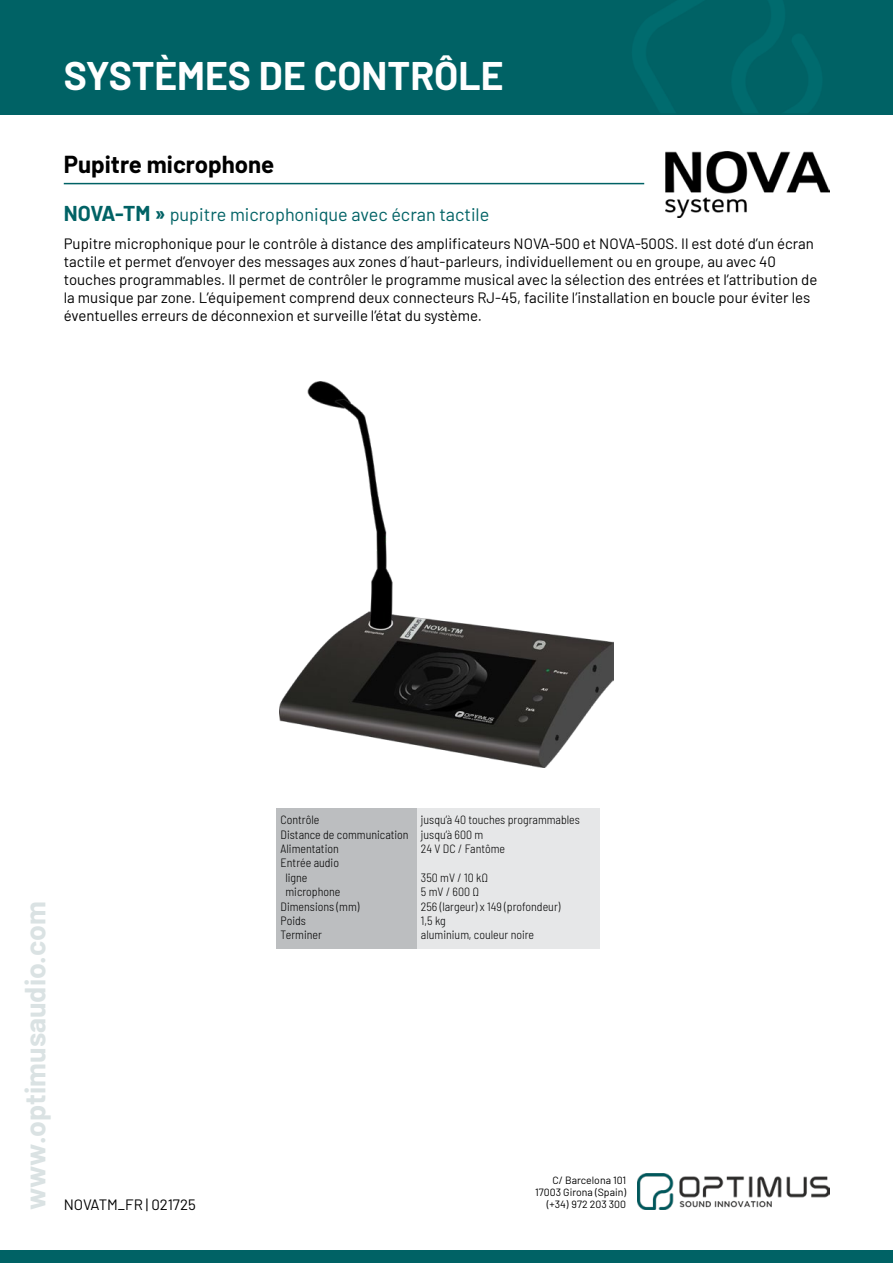
<style>
.page{position:relative;width:893px;height:1263px;background:#fff}
.page>*{position:absolute;margin:0;border:0;box-sizing:border-box;transform-origin:0 0}
.t1{font:700 39px "Barlow";color:#fff}
.t2{font:700 28.5px "Barlow";color:#dae2e3}
.t3{font:700 24px "Barlow";color:#000}
.t4{font:18px "Barlow";color:#006265}
.t5{font:15px/18px "Barlow";color:#000}
.t6{font:300 semi-condensed 12px/14.4px "Barlow";color:#000}
.t7{font:10.5px/12px "Barlow";color:#000;text-align:right}
.s1{font-weight:700;font-size:21px}
</style>
<div class="page">
<div style="left:0;top:0;width:893px;height:115px;background:#006265"></div>
<img style="left:638px;top:1174px;width:191px;height:35px">
<div style="left:0;top:1250px;width:893px;height:13px;background:#006265"></div>
<hr style="left:64px;top:183px;width:580px;height:1px;background:#006265">
<img style="left:666px;top:151px;width:163px;height:67px">
<img style="left:279px;top:381px;width:335px;height:386px">
<div style="left:276px;top:808px;width:141px;height:140px;background:#bcbec0"></div>
<div style="left:417px;top:808px;width:183px;height:140px;background:#e6e7e8"></div>
<h1 class="t1" style="left:64px;top:47px;width:441px">SYSTÈMES DE CONTRÔLE</h1>
<h3 class="t3" style="left:64px;top:146px;width:212px">Pupitre microphone</h3>
<p class="t4" style="left:64px;top:201px;width:427px"><span class="s1">NOVA-TM »</span> pupitre microphonique avec écran tactile</p>
<p class="t5" style="left:64px;top:233px;width:755px">Pupitre microphonique pour le contrôle à distance des amplificateurs NOVA-500 et NOVA-500S. Il est doté d’un écran tactile et permet d’envoyer des messages aux zones d´haut-parleurs, individuellement ou en groupe, au avec 40 touches programmables. Il permet de contrôler le programme musical avec la sélection des entrées et l’attribution de la musique par zone. L’équipement comprend deux connecteurs RJ-45, facilite l’installation en boucle pour éviter les éventuelles erreurs de déconnexion et surveille l’état du système.</p>
<h2 class="t2" style="left:14px;top:1210px;width:310px;rotate:-90deg">www.optimusaudio.com</h2>
<p class="t6" style="left:281px;top:812px;width:40px">Contrôle</p>
<p class="t6" style="left:281px;top:826px;width:130px">Distance de communication</p>
<p class="t6" style="left:281px;top:841px;width:60px">Alimentation</p>
<p class="t6" style="left:281px;top:855px;width:60px">Entrée audio</p>
<p class="t6" style="left:285px;top:869px;width:24px">ligne</p>
<p class="t6" style="left:285px;top:884px;width:56px">microphone</p>
<p class="t6" style="left:281px;top:898px;width:80px">Dimensions (mm)</p>
<p class="t6" style="left:281px;top:913px;width:27px">Poids</p>
<p class="t6" style="left:281px;top:927px;width:43px">Terminer</p>
<p class="t6" style="left:421px;top:812px;width:160px">jusqu’à 40 touches programmables jusqu’à 600 m<br>24 V DC / Fantôme</p>
<p class="t6" style="left:421px;top:869px;width:141px">350 mV / 10 kΩ<br>5 mV / 600 Ω<br>256 (largeur) x 149 (profondeur)<br>1,5 kg<br>aluminium, couleur noire</p>
<p class="t7" style="left:535px;top:1173px;width:92px">C/ Barcelona 101<br>17003 Girona (Spain)</p>
<p class="t5" style="left:64px;top:1194px;width:134px">NOVATM_FR | 021725</p>
<p class="t7" style="left:547px;top:1197px;width:81px">(+34) 972 203 300</p>
</div>
